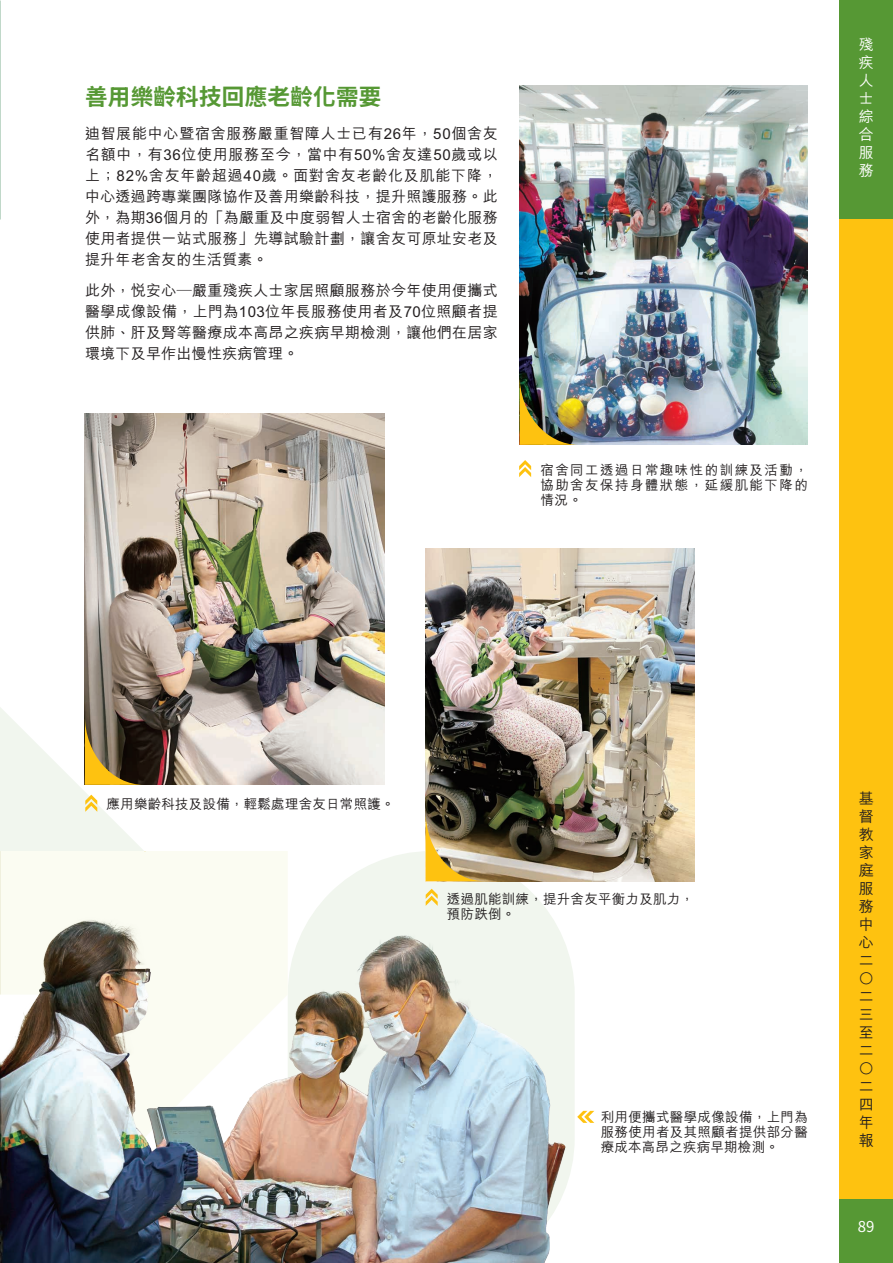
<style>
.page{position:relative;width:893px;height:1263px;background:#fff}
.page>*{position:absolute;margin:0;border:0;box-sizing:border-box;transform-origin:0 0}
.t1{font:700 22.5px "Noto Sans TC";letter-spacing:.015em;color:#569834}
.t2{font:500 15px/18px "M Hei HK";letter-spacing:.02em;color:#231f20;text-align:justify}
.t3{font:500 15px/18px "M Hei HK";color:#fff;text-align:justify}
.t4{font:15px "Noto Sans CJ Ksc";color:#fff}
.t5{font:500 13.5px/15px "M Hei HK";letter-spacing:.025em;color:#231f20;text-align:justify}
</style>
<div class="page">
<div style="left:839px;top:0;width:54px;height:1263px;background:#fec210"></div>
<div style="left:839px;top:0;width:54px;height:219px;background:#569834"></div>
<div style="left:839px;top:1199px;width:54px;height:64px;background:#569834"></div>
<svg style="left:317px;top:851px;width:258px;height:321px;fill:#f1f6ee"></svg>
<svg style="left:0;top:564px;width:144px;height:344px"></svg>
<div style="left:2px;top:851px;width:285px;height:57px;background:#fbfcf2"></div>
<hr style="left:1px;top:851px;width:1px;height:143px;background:#d2b429">
<img style="left:0;top:219px;width:1px;height:395px">
<img style="left:426px;top:549px;width:268px;height:332px">
<img style="left:85px;top:413px;width:299px;height:372px">
<img style="left:0;top:908px;width:570px;height:355px">
<svg style="left:85px;top:715px;width:59px;height:70px;background:#725d2f"></svg>
<svg style="left:426px;top:811px;width:59px;height:70px;background:#9b854d"></svg>
<img style="left:520px;top:85px;width:288px;height:360px">
<img style="left:520px;top:375px;width:59px;height:70px">
<svg style="left:519px;top:460px;width:12px;height:17px"></svg>
<svg style="left:85px;top:795px;width:12px;height:17px"></svg>
<svg style="left:577px;top:1111px;width:17px;height:12px"></svg>
<svg style="left:426px;top:889px;width:12px;height:17px"></svg>
<h1 class="t1" style="left:85px;top:84px;width:298px">善用樂齡科技回應老齡化需要</h1>
<p class="t2" style="left:85px;top:122px;width:414px;line-height:21px">迪智展能中心暨宿舍服務嚴重智障人士已有26年，50個舍友名額中，有36位使用服務至今，當中有50%舍友達50歲或以上；82%舍友年齡超過40歲。面對舍友老齡化及肌能下降，中心透過跨專業團隊協作及善用樂齡科技，提升照護服務。此外，為期36個月的「為嚴重及中度弱智人士宿舍的老齡化服務使用者提供一站式服務」先導試驗計劃，讓舍友可原址安老及提升年老舍友的生活質素。</p>
<p class="t2" style="left:85px;top:279px;width:414px;line-height:21px">此外，悅安心—嚴重殘疾人士家居照顧服務於今年使用便攜式醫學成像設備，上門為103位年長服務使用者及70位照顧者提供肺、肝及腎等醫療成本高昂之疾病早期檢測，讓他們在居家環境下及早作出慢性疾病管理。</p>
<p class="t5" style="left:540px;top:461px;width:269px">宿舍同工透過日常趣味性的訓練及活動，協助舍友保持身體狀態，延緩肌能下降的情況。</p>
<p class="t3" style="left:859px;top:34px;width:16px">殘疾人士綜合服務</p>
<p class="t5" style="left:107px;top:796px;width:290px">應用樂齡科技及設備，輕鬆處理舍友日常照護。</p>
<p class="t5" style="left:447px;top:890px;width:249px">透過肌能訓練，提升舍友平衡力及肌力，預防跌倒。</p>
<p class="t5" style="left:601px;top:1109px;width:209px">利用便攜式醫學成像設備，上門為服務使用者及其照顧者提供部分醫療成本高昂之疾病早期檢測。</p>
<p class="t2" style="left:859px;top:788px;width:16px">基督教家庭服務中心二○二三至二○二四年報</p>
<p class="t4" style="left:858px;top:1218px;width:18px">89</p>
</div>
